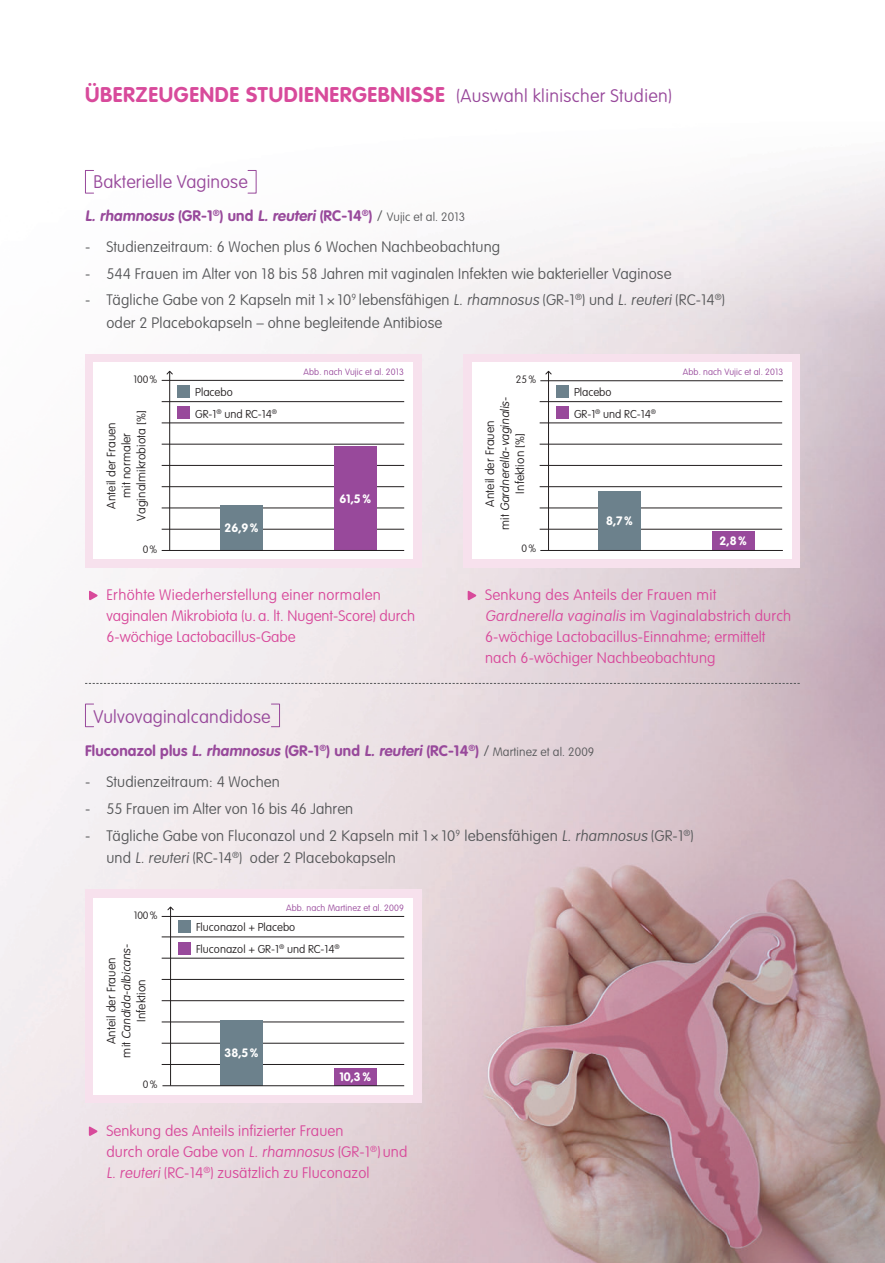
<style>
.page{position:relative;width:885px;height:1263px;background:#fff}
.page>*{position:absolute;margin:0;border:0;box-sizing:border-box;transform-origin:0 0}
.t1{font:700 21px "VAG Rounded Std";letter-spacing:.03em;color:#d84a9b}
.t2{font:100 18px "VAG Rounded Std";letter-spacing:.01em;color:#98499b}
.t3{font:100 15px/22.5px "VAG Rounded Std";letter-spacing:.01em;color:#57585a}
.t4{font:100 15px/21px "VAG Rounded Std";letter-spacing:.01em;color:#d84a9b}
.t5{font:700 15px "VAG Rounded Std";letter-spacing:.01em;color:#98499b}
.t6{font:100 12px/15px "VAG Rounded Std";letter-spacing:.01em;color:#231f20;text-align:center}
.t7{font:700 12px "VAG Rounded Std";color:#fff}
.t8{font:100 11.25px/21.5px "VAG Rounded Std";color:#231f20}
.t9{font:100 10.5px "VAG Rounded Std";color:#231f20}
.t10{font:100 9px "VAG Rounded Std";letter-spacing:.01em;color:#98499b}
.s1{font-weight:100;font-size:18px;color:#98499b}
.s2{font-weight:100;color:#57585a}
.s3{font-weight:100;font-size:12px;color:#57585a}
</style>
<div class="page">
<img style="left:0;top:166px;width:884px;height:1097px">
<svg style="left:85px;top:683px;width:714px;height:1px"></svg>
<svg style="left:89px;top:1126px;width:9px;height:11px"></svg>
<div style="left:85px;top:170px;width:9px;height:23px;border:1px solid #98499b"></div>
<div style="left:85px;top:704px;width:9px;height:23px;border:1px solid #98499b"></div>
<div style="left:271px;top:704px;width:9px;height:23px;border:1px solid #98499b"></div>
<div style="left:85px;top:890px;width:336px;height:213px;background:#f7e1ed"></div>
<div style="left:94px;top:898px;width:318px;height:196px;background:#fff"></div>
<hr style="left:162px;top:916px;width:242px;height:1px;background:#231f20">
<svg style="left:167px;top:906px;width:7px;height:5px"></svg>
<div style="left:178px;top:920px;width:13px;height:13px;background:#6c818c"></div>
<div style="left:178px;top:942px;width:13px;height:12px;background:#98499b"></div>
<hr style="left:162px;top:937px;width:242px;height:1px;background:#231f20">
<hr style="left:162px;top:958px;width:242px;height:1px;background:#231f20">
<hr style="left:162px;top:979px;width:242px;height:1px;background:#231f20">
<hr style="left:162px;top:1000px;width:242px;height:1px;background:#231f20">
<hr style="left:162px;top:1022px;width:242px;height:1px;background:#231f20">
<hr style="left:162px;top:1043px;width:242px;height:1px;background:#231f20">
<hr style="left:162px;top:1064px;width:242px;height:1px;background:#231f20">
<hr style="left:170px;top:907px;width:1px;height:179px;background:#231f20">
<div style="left:334px;top:1068px;width:42px;height:17px;background:#98499b"></div>
<div style="left:220px;top:1020px;width:43px;height:65px;background:#6c818c"></div>
<hr style="left:162px;top:1085px;width:242px;height:1px;background:#231f20">
<svg style="left:89px;top:590px;width:10px;height:11px"></svg>
<svg style="left:467px;top:590px;width:10px;height:11px"></svg>
<div style="left:85px;top:354px;width:336px;height:213px;background:#f7e1ed"></div>
<div style="left:94px;top:362px;width:318px;height:197px;background:#fff"></div>
<div style="left:177px;top:385px;width:13px;height:13px;background:#6c818c"></div>
<div style="left:177px;top:406px;width:13px;height:13px;background:#98499b"></div>
<hr style="left:169px;top:372px;width:1px;height:178px;background:#231f20">
<svg style="left:166px;top:370px;width:7px;height:5px"></svg>
<hr style="left:162px;top:529px;width:242px;height:1px;background:#231f20">
<hr style="left:162px;top:508px;width:242px;height:1px;background:#231f20">
<hr style="left:162px;top:486px;width:242px;height:1px;background:#231f20">
<hr style="left:162px;top:465px;width:242px;height:1px;background:#231f20">
<hr style="left:162px;top:444px;width:242px;height:1px;background:#231f20">
<hr style="left:162px;top:423px;width:242px;height:1px;background:#231f20">
<hr style="left:162px;top:401px;width:242px;height:1px;background:#231f20">
<hr style="left:162px;top:380px;width:242px;height:1px;background:#231f20">
<div style="left:220px;top:505px;width:43px;height:46px;background:#6c818c"></div>
<div style="left:334px;top:446px;width:42px;height:104px;background:#98499b"></div>
<hr style="left:162px;top:550px;width:242px;height:1px;background:#231f20">
<div style="left:463px;top:354px;width:336px;height:213px;background:#f7e1ed"></div>
<div style="left:472px;top:362px;width:319px;height:197px;background:#fff"></div>
<hr style="left:540px;top:380px;width:242px;height:1px;background:#231f20">
<hr style="left:539px;top:529px;width:243px;height:1px;background:#231f20">
<div style="left:711px;top:531px;width:43px;height:19px;background:#98499b"></div>
<div style="left:555px;top:385px;width:13px;height:13px;background:#6c818c"></div>
<div style="left:555px;top:406px;width:13px;height:13px;background:#98499b"></div>
<hr style="left:539px;top:401px;width:243px;height:1px;background:#231f20">
<hr style="left:539px;top:423px;width:243px;height:1px;background:#231f20">
<hr style="left:539px;top:444px;width:243px;height:1px;background:#231f20">
<hr style="left:539px;top:465px;width:243px;height:1px;background:#231f20">
<hr style="left:539px;top:486px;width:243px;height:1px;background:#231f20">
<hr style="left:539px;top:508px;width:243px;height:1px;background:#231f20">
<hr style="left:548px;top:372px;width:1px;height:178px;background:#231f20">
<svg style="left:545px;top:370px;width:7px;height:5px"></svg>
<div style="left:598px;top:491px;width:42px;height:60px;background:#6c818c"></div>
<hr style="left:540px;top:550px;width:242px;height:1px;background:#231f20">
<svg style="left:327px;top:298px;width:12px;height:8px"></svg>
<svg style="left:431px;top:834px;width:12px;height:8px"></svg>
<h1 class="t1" style="left:85px;top:82px;width:588px">ÜBERZEUGENDE STUDIENERGEBNISSE <span class="s1">(Auswahl klinischer Studien)</span></h1>
<p class="t2" style="left:94px;top:171px;width:156px">Bakterielle Vaginose</p>
<p class="t5" style="left:85px;top:207px;width:381px">L. rhamnosus (GR-1<sup>®</sup>) und L. reuteri (RC-14<sup>®</sup>) <span class="s2">/</span> <span class="s3">Vujic et al. 2013</span></p>
<p class="t3" style="left:85px;top:236px;width:416px">- Studienzeitraum: 6 Wochen plus 6 Wochen Nachbeobachtung</p>
<p class="t3" style="left:85px;top:263px;width:588px">- 544 Frauen im Alter von 18 bis 58 Jahren mit vaginalen Infekten wie bakterieller Vaginose</p>
<p class="t3" style="left:106px;top:289px;width:620px;text-indent:-21px">- Tägliche Gabe von 2 Kapseln mit 1 10<sup>9</sup> lebensfähigen L. rhamnosus (GR-1<sup>®</sup>) und L. reuteri (RC-14<sup>®</sup>) oder 2 Placebokapseln – ohne begleitende Antibiose</p>
<p class="t9" style="left:133px;top:374px;width:26px">100 %</p>
<p class="t6" style="left:104px;top:520px;width:112px;rotate:-90deg">Anteil der Frauen<br>mit normaler<br>Vaginalmikrobiota [%]</p>
<p class="t9" style="left:143px;top:543px;width:16px">0%</p>
<p class="t8" style="left:195px;top:382px;width:83px">Placebo<br>GR-1<sup>®</sup> und RC-14<sup>®</sup></p>
<p class="t7" style="left:224px;top:521px;width:36px">26,9%</p>
<p class="t10" style="left:303px;top:367px;width:102px">Abb. nach Vujic et al. 2013</p>
<p class="t10" style="left:682px;top:367px;width:102px">Abb. nach Vujic et al. 2013</p>
<p class="t9" style="left:516px;top:374px;width:22px">25%</p>
<p class="t7" style="left:339px;top:491px;width:33px">61,5%</p>
<p class="t6" style="left:483px;top:530px;width:135px;rotate:-90deg">Anteil der Frauen<br>m i t Gardnerella- vaginalis-<br>Infektion [%]</p>
<p class="t9" style="left:521px;top:542px;width:16px">0%</p>
<p class="t8" style="left:574px;top:382px;width:83px">Placebo<br>GR-1<sup>®</sup> und RC-14<sup>®</sup></p>
<p class="t7" style="left:606px;top:514px;width:28px">8,7%</p>
<p class="t7" style="left:719px;top:534px;width:29px">2,8%</p>
<p class="t4" style="left:106px;top:585px;width:310px">Erhöhte Wiederherstellung einer normalen vaginalen Mikrobiota (u. a. lt. Nugent-Score) durch<br>6-wöchige Lactobacillus-Gabe</p>
<p class="t4" style="left:485px;top:585px;width:308px">Senkung des Anteils der Frauen mit Gardnerella vaginalis im Vaginalabstrich durch 6-wöchige Lactobacillus-Einnahme; ermittelt nach 6-wöchiger Nachbeobachtung</p>
<p class="t2" style="left:94px;top:706px;width:178px">Vulvovaginalcandidose</p>
<p class="t5" style="left:85px;top:742px;width:510px">Fluconazol plus L. rhamnosus (GR-1<sup>®</sup>) und L. reuteri (RC-14<sup>®</sup>) <span class="s2">/</span> <span class="s3">Martinez et al. 2009</span></p>
<p class="t3" style="left:85px;top:771px;width:196px">- Studienzeitraum: 4 Wochen</p>
<p class="t3" style="left:85px;top:798px;width:270px">- 55 Frauen im Alter von 16 bis 46 Jahren</p>
<p class="t3" style="left:106px;top:825px;width:588px;text-indent:-21px">- Tägliche Gabe von Fluconazol und 2 Kapseln mit 1 10<sup>9</sup> lebensfähigen L. rhamnosus (GR-1<sup>®</sup>) und L. reuteri (RC-14<sup>®</sup>) oder 2 Placebokapseln</p>
<p class="t9" style="left:134px;top:909px;width:26px">100 %</p>
<p class="t6" style="left:104px;top:1057px;width:115px;rotate:-90deg">Anteil der Frauen<br>m i t Candida- albicans-<br>Infektion</p>
<p class="t9" style="left:143px;top:1079px;width:16px">0%</p>
<p class="t10" style="left:286px;top:903px;width:119px">Abb. nach Martinez et al. 2009</p>
<p class="t8" style="left:196px;top:917px;width:145px">Fluconazol + Placebo<br>Fluconazol + GR-1<sup>®</sup> und RC-14<sup>®</sup></p>
<p class="t7" style="left:224px;top:1046px;width:36px">38,5%</p>
<p class="t7" style="left:339px;top:1070px;width:33px">10,3%</p>
<p class="t4" style="left:106px;top:1121px;width:302px">Senkung des Anteils infizierter Frauen<br>durch orale Gabe von L. rhamnosus (GR-1<sup>®</sup>) und<br>L. reuteri (RC-14<sup>®</sup>) zusätzlich zu Fluconazol</p>
</div>
